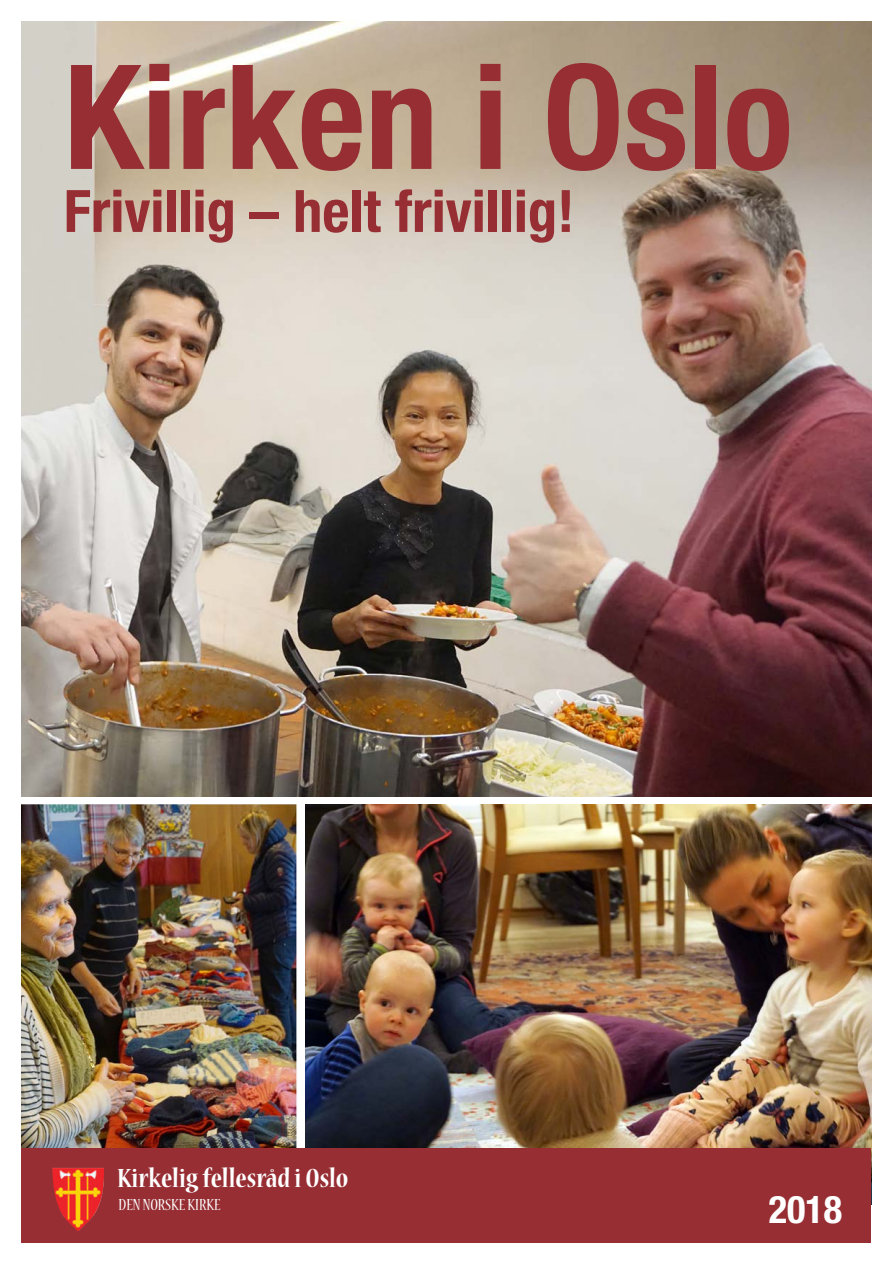
<style>
.page{position:relative;width:893px;height:1263px;background:#fff}
.page>*{position:absolute;margin:0;border:0;box-sizing:border-box;transform-origin:0 0}
.Overskrift___GRÅ_VER{font:700 condensed 145.5px "Helvetica Neue LT Std";color:#962e33}
.Overskrift___GRÅ_VER-2{font:700 condensed 58.5px "Helvetica Neue LT Std";color:#962e33}
.Overskrift___GRÅ_VER-3{font:700 condensed 38.1px "Helvetica Neue LT Std";color:#fff}
.t1{font:700 condensed 29.25px "Nueva Std";color:#fff}
.t2{font:condensed 17.85px "Nueva Std";letter-spacing:.005em;color:#fff}
</style>
<div class="page">
<img style="left:305px;top:805px;width:567px;height:399px">
<img style="left:21px;top:21px;width:851px;height:775px">
<img style="left:21px;top:805px;width:276px;height:343px">
<div style="left:21px;top:1148px;width:849px;height:94px;background:#962e33"></div>
<img style="left:52px;top:1168px;width:52px;height:63px">
<p class="Overskrift___GRÅ_VER" style="left:64px;top:29px;width:731px">Kirken i Oslo</p>
<p class="Overskrift___GRÅ_VER-2" style="left:64px;top:176px;width:512px">Frivillig – helt frivillig!</p>
<p class="t1" style="left:117px;top:1164px;width:233px">Kirkelig fellesråd i Oslo</p>
<p class="t2" style="left:119px;top:1196px;width:104px">DEN NORSKE KIRKE</p>
<p class="Overskrift___GRÅ_VER-3" style="left:769px;top:1186px;width:75px">2018</p>
</div>
